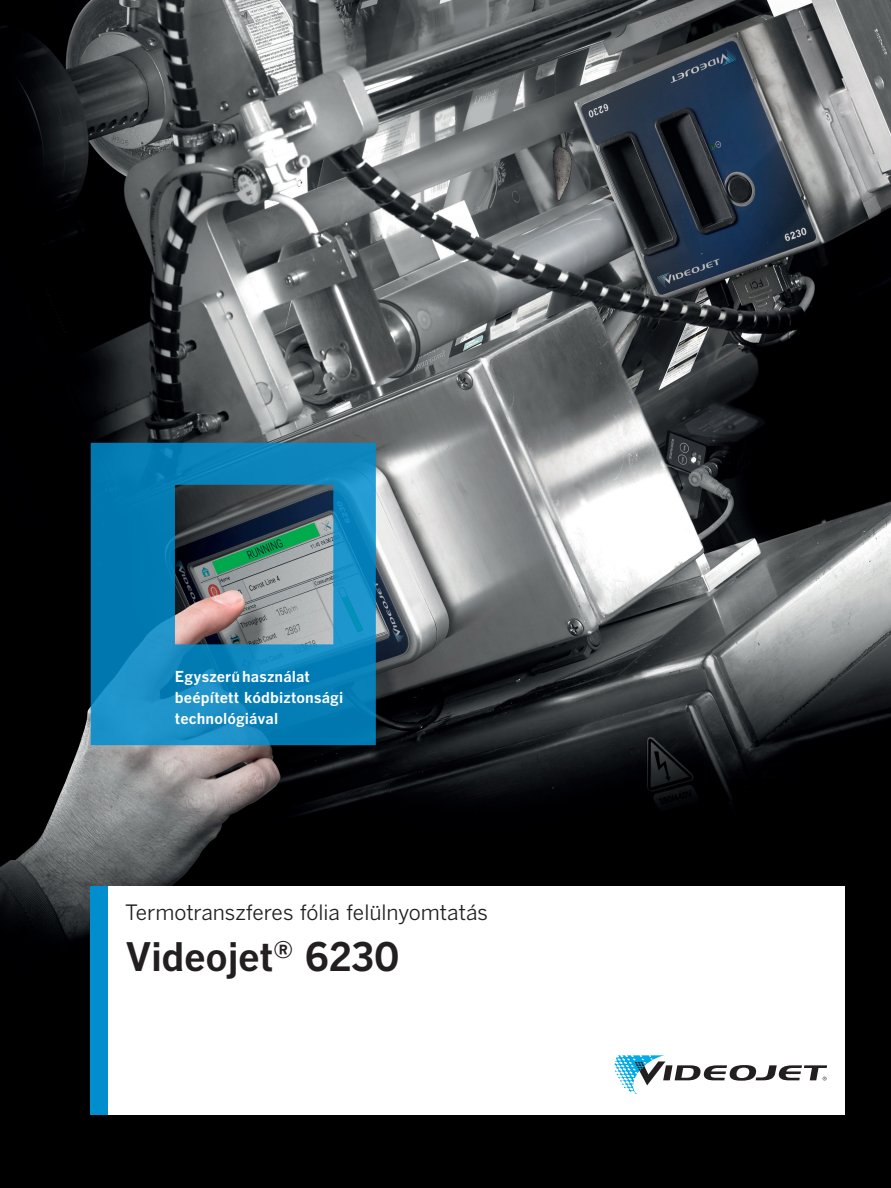
<style>
.page{position:relative;width:891px;height:1188px;background:#fff}
.page>*{position:absolute;margin:0;border:0;box-sizing:border-box;transform-origin:0 0}
.brochure_title{font:700 39px "Benton Gothic";letter-spacing:-.01em;color:#231f20}
.technology_segment{font:21px "Benton Gothic";letter-spacing:-.01em;color:#231f20}
.marked_advantage{font:700 15px/21px "Benton Gothic";letter-spacing:.005em;color:#fff}
.s1{font-family:"Myriad Pro";font-weight:400}
</style>
<div class="page">
<img style="left:0;top:0;width:891px;height:1188px">
<div style="left:91px;top:886px;width:17px;height:229px;background:#008ecf"></div>
<div style="left:108px;top:886px;width:736px;height:229px;background:#fff"></div>
<svg style="left:615px;top:1055px;width:212px;height:39px"></svg>
<svg style="left:91px;top:443px;width:285px;height:302px;background:#267ea4"></svg>
<p class="marked_advantage" style="left:175px;top:666px;width:170px">Egyszeru<span class="s1">˝</span> használat beépített kódbiztonsági technológiával</p>
<p class="technology_segment" style="left:125px;top:901px;width:364px">Termotranszferes fólia felülnyomtatás</p>
<p class="brochure_title" style="left:125px;top:934px;width:276px">Videojet<sup>®</sup> 6230</p>
</div>
